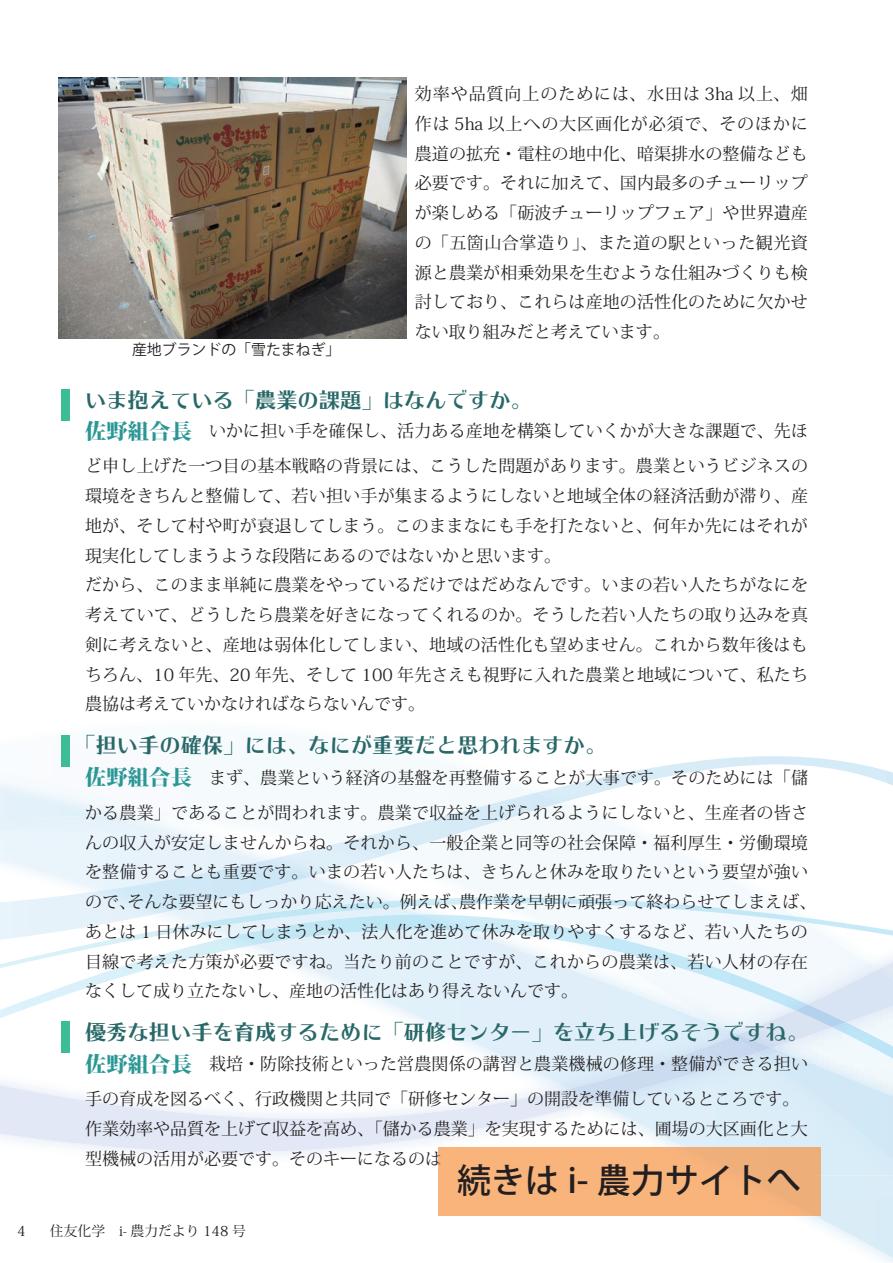
<style>
.page{position:relative;width:893px;height:1263px;background:#fff}
.page>*{position:absolute;margin:0;border:0;box-sizing:border-box;transform-origin:0 0}
.t1{font:500 34.05px "Koz Go Pro";color:#231f20}
.t2{font:21.3px "Kan 415 Typos Std";color:#296868}
.t3{font:16.95px/29.7px "Koz Min Pr 6 N";letter-spacing:.01em;color:#231f20}
.t4{font:14.85px "Koz Go Pro";color:#231f20}
.t5{font:13.8px "Koz Min Pr 6 N";color:#231f20}
.s1{font-weight:800;font-size:21.3px;color:#2b9795}
</style>
<div class="page">
<img style="left:882px;top:935px;width:11px;height:26px">
<img style="left:878px;top:928px;width:15px;height:7px">
<img style="left:556px;top:756px;width:337px;height:46px">
<img style="left:0;top:926px;width:547px;height:92px">
<img style="left:0;top:847px;width:321px;height:93px">
<img style="left:0;top:743px;width:556px;height:97px">
<img style="left:770px;top:917px;width:108px;height:52px">
<img style="left:547px;top:924px;width:260px;height:86px">
<img style="left:336px;top:812px;width:122px;height:45px">
<img style="left:457px;top:792px;width:106px;height:42px">
<img style="left:832px;top:1048px;width:61px;height:10px">
<img style="left:878px;top:961px;width:15px;height:8px">
<img style="left:477px;top:1089px;width:118px;height:40px">
<img style="left:738px;top:969px;width:155px;height:79px">
<img style="left:795px;top:1004px;width:51px;height:23px">
<svg style="left:803px;top:1195px;width:90px;height:63px"></svg>
<img style="left:0;top:815px;width:261px;height:46px">
<img style="left:14px;top:860px;width:369px;height:47px">
<img style="left:168px;top:906px;width:357px;height:47px">
<img style="left:271px;top:952px;width:374px;height:46px">
<img style="left:376px;top:997px;width:358px;height:47px">
<img style="left:199px;top:901px;width:200px;height:26px">
<img style="left:232px;top:914px;width:233px;height:31px">
<img style="left:107px;top:861px;width:203px;height:50px">
<img style="left:595px;top:1102px;width:88px;height:23px">
<img style="left:640px;top:1124px;width:43px;height:22px">
<img style="left:0;top:791px;width:103px;height:32px">
<img style="left:721px;top:1028px;width:95px;height:37px">
<img style="left:773px;top:1064px;width:120px;height:49px">
<div style="left:835px;top:1112px;width:58px;height:48px;background:#d5e9f7"></div>
<img style="left:569px;top:1036px;width:188px;height:66px">
<img style="left:734px;top:1034px;width:38px;height:19px">
<div style="left:62px;top:389px;width:8px;height:32px;background:#3cbd96"></div>
<div style="left:62px;top:735px;width:8px;height:31px;background:#3cbd96"></div>
<div style="left:62px;top:1021px;width:8px;height:32px;background:#3cbd96"></div>
<div style="left:438px;top:1147px;width:383px;height:69px;background:#f9b47c"></div>
<img style="left:59px;top:77px;width:347px;height:261px">
<p class="t4" style="left:132px;top:340px;width:210px">産地ブランドの「雪たまねぎ」</p>
<p class="t3" style="left:415px;top:79px;width:395px;text-align:justify">効率や品質向上のためには、水田は 3ha 以上、畑作は 5ha 以上への大区画化が必須で、そのほかに農道の拡充・電柱の地中化、暗渠排水の整備なども必要です。それに加えて、国内最多のチューリップが楽しめる「砺波チューリップフェア」や世界遺産の「五箇山合掌造り」、また道の駅といった観光資源と農業が相乗効果を生むような仕組みづくりも検討しており、これらは産地の活性化のために欠かせない取り組みだと考えています。</p>
<p class="t2" style="left:85px;top:388px;width:448px">いま抱えている「農業の課題」はなんですか。</p>
<p class="t3" style="left:85px;top:414px;width:724px;line-height:35.1px"><span class="s1">佐野組合長</span>　いかに担い手を確保し、活力ある産地を構築していくかが大きな課題で、先ほど申し上げた一つ目の基本戦略の背景には、こうした問題があります。農業というビジネスの</p>
<p class="t3" style="left:85px;top:481px;width:724px">環境をきちんと整備して、若い担い手が集まるようにしないと地域全体の経済活動が滞り、産地が、そして村や町が衰退してしまう。このままなにも手を打たないと、何年か先にはそれが現実化してしまうような段階にあるのではないかと思います。<br>だから、このまま単純に農業をやっているだけではだめなんです。いまの若い人たちがなにを考えていて、どうしたら農業を好きになってくれるのか。そうした若い人たちの取り込みを真剣に考えないと、産地は弱体化してしまい、地域の活性化も望めません。これから数年後はもちろん、10 年先、20 年先、そして 100 年先さえも視野に入れた農業と地域について、私たち農協は考えていかなければならないんです。</p>
<p class="t2" style="left:74px;top:733px;width:533px">「担い手の確保」には、なにが重要だと思われますか。</p>
<p class="t3" style="left:85px;top:760px;width:724px;line-height:35.1px"><span class="s1">佐野組合長</span>　まず、農業という経済の基盤を再整備することが大事です。そのためには「儲かる農業」であることが問われます。農業で収益を上げられるようにしないと、生産者の皆さ</p>
<p class="t3" style="left:85px;top:828px;width:733px">んの収入が安定しませんからね。それから、一般企業と同等の社会保障・福利厚生・労働環境を整備することも重要です。いまの若い人たちは、きちんと休みを取りたいという要望が強いので、そんな要望にもしっかり応えたい。例えば、農作業を早朝に頑張って終わらせてしまえば、あとは 1 日休みにしてしまうとか、法人化を進めて休みを取りやすくするなど、若い人たちの目線で考えた方策が必要ですね。当たり前のことですが、これからの農業は、若い人材の存在なくして成り立たないし、産地の活性化はあり得えないんです。</p>
<p class="t2" style="left:85px;top:1020px;width:724px">優秀な担い手を育成するために「研修センター」を立ち上げるそうですね。</p>
<p class="t3" style="left:85px;top:1047px;width:725px;line-height:35.1px"><span class="s1">佐野組合長</span>　栽培・防除技術といった営農関係の講習と農業機械の修理・整備ができる担い手の育成を図るべく、行政機関と共同で「研修センター」の開設を準備しているところです。</p>
<p class="t3" style="left:85px;top:1114px;width:724px">作業効率や品質を上げて収益を高め、「儲かる農業」を実現するためには、圃場の大区画化と大型機械の活用が必要です。そのキーになるのは</p>
<h1 class="t1" style="left:457px;top:1158px;width:345px">続きは i- 農力サイトへ</h1>
<p class="t5" style="left:17px;top:1223px;width:10px">4</p>
<p class="t5" style="left:50px;top:1223px;width:197px">住友化学　i- 農力だより 148 号</p>
</div>
